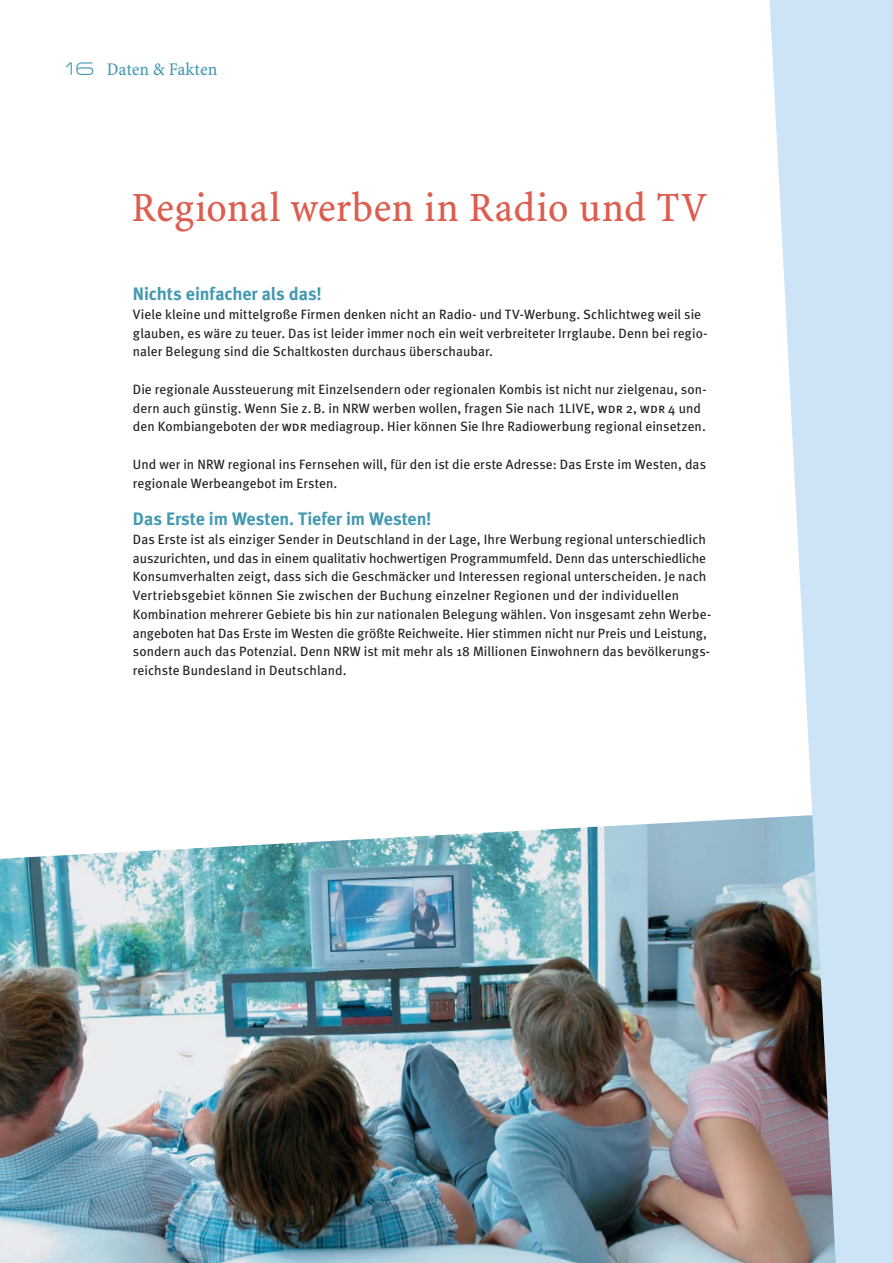
<style>
.page{position:relative;width:893px;height:1263px;background:#fff}
.page>*{position:absolute;margin:0;border:0;box-sizing:border-box;transform-origin:0 0}
.t1{font:42px "WDR Minion";letter-spacing:.005em;color:#dd5d4f}
.t2{font:700 18px "Meta";color:#4399b2}
.t3{font:18px "WDR Minion";color:#4399b2}
.t4{font:13.5px/18.8px "Meta";letter-spacing:.005em;color:#231f20}
.s1{font-family:"House Movements PS Runway"}
.s2{font-family:"Meta Book LF"}
.s3{font-family:"Meta Book Caps"}
</style>
<div class="page">
<img style="left:0;top:817px;width:768px;height:446px">
<svg style="left:768px;top:0;width:125px;height:1263px;fill:#cce4f6"></svg>
<h2 class="t3" style="left:65px;top:62px;width:154px"><span class="s1">16</span> Daten &amp; Fakten</h2>
<h1 class="t1" style="left:131px;top:191px;width:578px">Regional werben in Radio und TV</h1>
<h2 class="t2" style="left:133px;top:287px;width:191px">Nichts einfacher als das!</h2>
<p class="t4" style="left:133px;top:306px;width:576px">Viele kleine und mittelgroße Firmen denken nicht an Radio- und TV-Werbung. Schlichtweg weil sie glauben, es wäre zu teuer. Das ist leider immer noch ein weit verbreiteter Irrglaube. Denn bei regio&shy;naler Belegung sind die Schaltkosten durchaus überschaubar.</p>
<p class="t4" style="left:133px;top:381px;width:575px">Die regionale Aussteuerung mit Einzelsendern oder regionalen Kombis ist nicht nur zielgenau, son&shy;dern auch günstig. Wenn Sie z. B. in NRW werben wollen, fragen Sie nach <span class="s2">1</span>LIVE, <span class="s3">wdr</span> 2, <span class="s3">wdr</span> 4 und den Kombiangeboten der <span class="s3">wdr</span> mediagroup. Hier können Sie Ihre Radiowerbung regional einsetzen.</p>
<p class="t4" style="left:133px;top:456px;width:575px">Und wer in NRW regional ins Fernsehen will, für den ist die erste Adresse: Das Erste im Westen, das regionale Werbeangebot im Ersten.</p>
<h2 class="t2" style="left:133px;top:512px;width:300px">Das Erste im Westen. Tiefer im Westen!</h2>
<p class="t4" style="left:133px;top:531px;width:580px">Das Erste ist als einziger Sender in Deutschland in der Lage, Ihre Werbung regional unterschiedlich auszurichten, und das in einem qualitativ hochwertigen Programmumfeld. Denn das unterschiedliche Konsumverhalten zeigt, dass sich die Geschmäcker und Interessen regional unterscheiden. Je nach Vertriebsgebiet können Sie zwischen der Buchung einzelner Regionen und der individuellen Kombination mehrerer Gebiete bis hin zur nationalen Belegung wählen. Von insgesamt zehn Werbe&shy;angeboten hat Das Erste im Westen die größte Reichweite. Hier stimmen nicht nur Preis und Leistung, sondern auch das Potenzial. Denn NRW ist mit mehr als 18 Millionen Einwohnern das bevölkerungs&shy;reichste Bundesland in Deutschland.</p>
</div>
